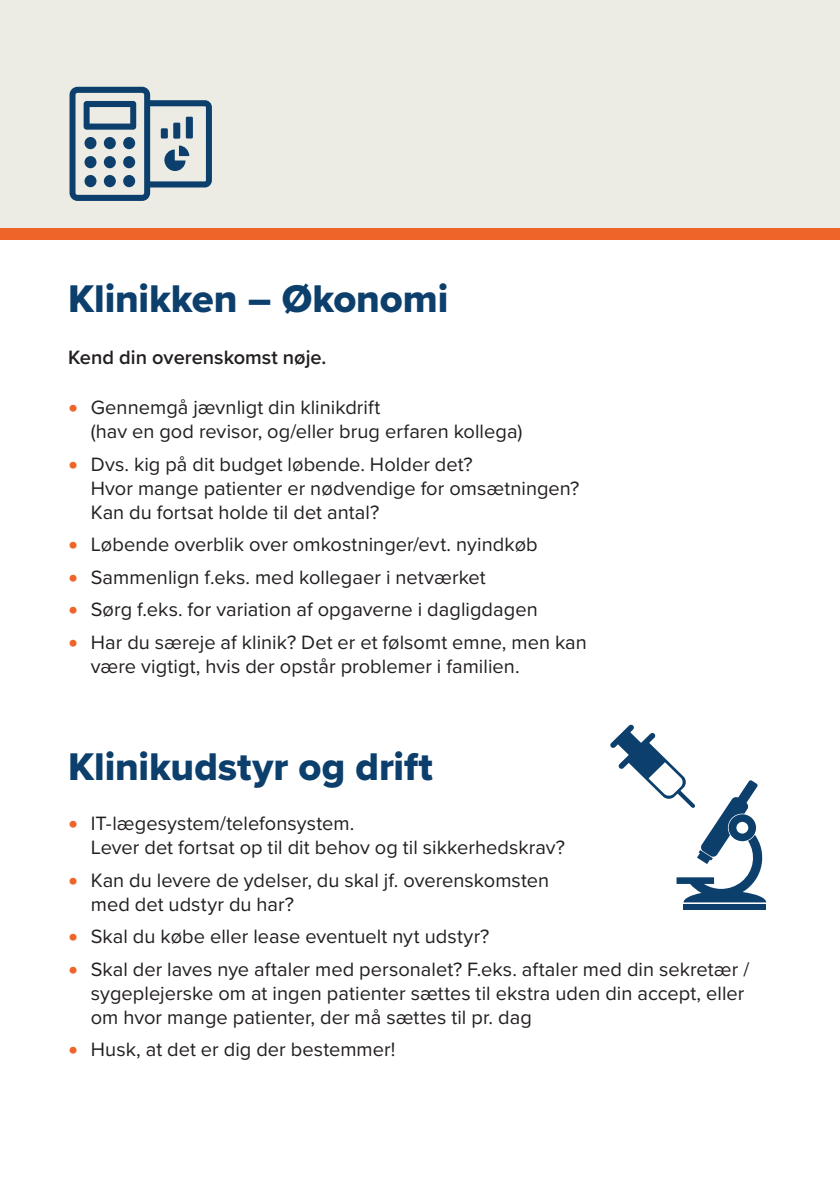
<style>
.page{position:relative;width:840px;height:1191px;background:#fff}
.page>*{position:absolute;margin:0;border:0;box-sizing:border-box;transform-origin:0 0}
.RU{font:40px "Proxima Nova Extrabld";letter-spacing:-.005em;color:#0c3f6c}
.t1{font:20px/24px "Proxima Nova";color:#231f20}
.BT{font:600 20px "Proxima Nova";color:#231f20}
.s1{font-family:"Proxima Nova Extrabld";font-size:28px;color:#ee6429}
</style>
<div class="page">
<div style="left:0;top:0;width:839px;height:234px;background:#edece4"></div>
<div style="left:0;top:228px;width:839px;height:12px;background:#ee6429"></div>
<svg style="left:610px;top:724px;width:155px;height:178px"></svg>
<div style="left:683px;top:904px;width:82px;height:6px;background:#0c3f6c"></div>
<svg style="left:69px;top:87px;width:143px;height:114px"></svg>
<div style="left:104px;top:137px;width:12px;height:12px;background:#0c3f6c;border-radius:50%"></div>
<div style="left:84px;top:137px;width:12px;height:12px;background:#0c3f6c;border-radius:50%"></div>
<div style="left:123px;top:137px;width:12px;height:12px;background:#0c3f6c;border-radius:50%"></div>
<div style="left:104px;top:156px;width:12px;height:12px;background:#0c3f6c;border-radius:50%"></div>
<div style="left:84px;top:156px;width:12px;height:12px;background:#0c3f6c;border-radius:50%"></div>
<div style="left:123px;top:156px;width:12px;height:12px;background:#0c3f6c;border-radius:50%"></div>
<div style="left:104px;top:175px;width:12px;height:12px;background:#0c3f6c;border-radius:50%"></div>
<div style="left:84px;top:175px;width:12px;height:12px;background:#0c3f6c;border-radius:50%"></div>
<div style="left:123px;top:175px;width:12px;height:12px;background:#0c3f6c;border-radius:50%"></div>
<p class="RU" style="left:68px;top:269px;width:381px">Klinikken – Økonomi</p>
<p class="BT" style="left:68px;top:342px;width:260px">Kend din overenskomst nøje.</p>
<p class="t1" style="left:91px;top:394px;width:433px;text-indent:-23px"><span class="s1">•</span> Gennemgå jævnligt din klinikdrift<br>(hav en god revisor, og/eller brug erfaren kollega)</p>
<p class="t1" style="left:91px;top:451px;width:490px;text-indent:-23px"><span class="s1">•</span> Dvs. kig på dit budget løbende. Holder det?<br>Hvor mange patienter er nødvendige for omsætningen?<br>Kan du fortsat holde til det antal?</p>
<p class="t1" style="left:68px;top:531px;width:471px"><span class="s1">•</span> Løbende overblik over omkostninger/evt. nyindkøb</p>
<p class="t1" style="left:68px;top:564px;width:419px"><span class="s1">•</span> Sammenlign f.eks. med kollegaer i netværket</p>
<p class="t1" style="left:68px;top:596px;width:471px"><span class="s1">•</span> Sørg f.eks. for variation af opgaverne i dagligdagen</p>
<p class="t1" style="left:91px;top:629px;width:497px;text-indent:-23px"><span class="s1">•</span> Har du særeje af klinik? Det er et følsomt emne, men kan være vigtigt, hvis der opstår problemer i familien.</p>
<p class="RU" style="left:68px;top:737px;width:366px">Klinikudstyr og drift</p>
<p class="t1" style="left:91px;top:810px;width:475px;text-indent:-23px"><span class="s1">•</span> IT-lægesystem/telefonsystem.<br>Lever det fortsat op til dit behov og til sikkerhedskrav?</p>
<p class="t1" style="left:91px;top:867px;width:459px;text-indent:-23px"><span class="s1">•</span> Kan du levere de ydelser, du skal jf. overenskomsten med det udstyr du har?</p>
<p class="t1" style="left:68px;top:923px;width:422px"><span class="s1">•</span> Skal du købe eller lease eventuelt nyt udstyr?</p>
<p class="t1" style="left:91px;top:956px;width:659px;text-indent:-23px"><span class="s1">•</span> Skal der laves nye aftaler med personalet? F.eks. aftaler med din sekretær / sygeplejerske om at ingen patienter sættes til ekstra uden din accept, eller om hvor mange patienter, der må sættes til pr. dag</p>
<p class="t1" style="left:68px;top:1036px;width:328px"><span class="s1">•</span> Husk, at det er dig der bestemmer!</p>
</div>
